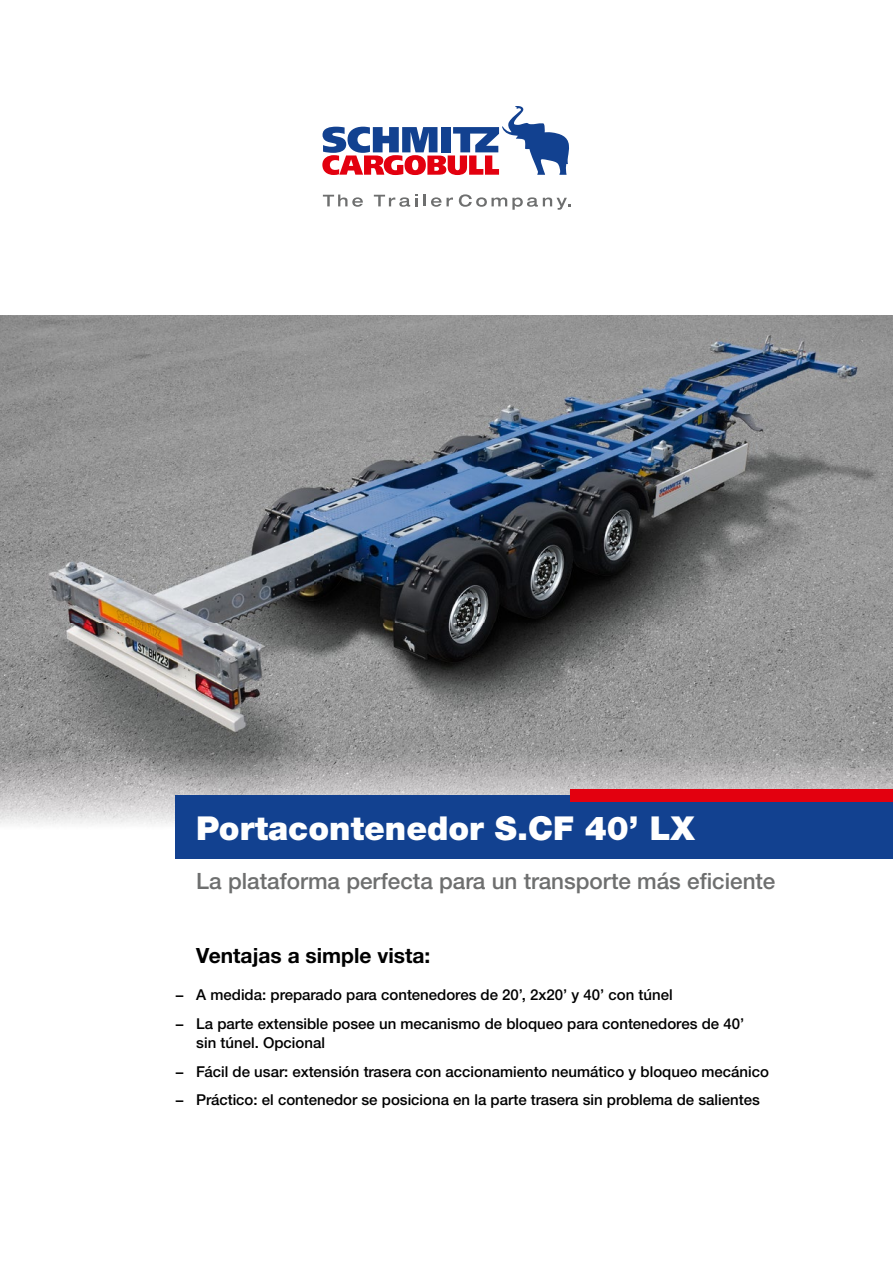
<style>
.page{position:relative;width:893px;height:1263px;background:#fff}
.page>*{position:absolute;margin:0;border:0;box-sizing:border-box;transform-origin:0 0}
.t1{font:900 33px "Helvetica Neue LTW1 G";color:#fff}
.t2{font:500 22.5px "Helvetica Neue LTW1 G";color:#6e6f6f}
.t3{font:700 21px "Helvetica Neue LTW1 G";color:#000}
.t4{font:500 15px/28.3px "Helvetica Neue LTW1 G";color:#000}
</style>
<div class="page">
<img style="left:0;top:316px;width:893px;height:509px">
<div style="left:175px;top:795px;width:718px;height:64px;background:#124190"></div>
<div style="left:570px;top:789px;width:323px;height:13px;background:#e3000f"></div>
<svg style="left:323px;top:195px;width:40px;height:12px"></svg>
<svg style="left:374px;top:195px;width:43px;height:12px"></svg>
<svg style="left:424px;top:195px;width:29px;height:12px"></svg>
<svg style="left:459px;top:194px;width:112px;height:16px"></svg>
<svg style="left:322px;top:106px;width:247px;height:69px"></svg>
<h1 class="t1" style="left:196px;top:808px;width:500px">Portacontenedor S.CF 40’ LX</h1>
<h2 class="t2" style="left:196px;top:867px;width:581px">La plataforma perfecta para un transporte más eficiente</h2>
<h3 class="t3" style="left:196px;top:943px;width:236px">Ventajas a simple vista:</h3>
<p class="t4" style="left:175px;top:981px;width:571px">− A medida: preparado para contenedores de 20’, 2x20’ y 40’ con túnel<br>− La parte extensible posee un mecanismo de bloqueo para contenedores de 40’</p>
<p class="t4" style="left:175px;top:1029px;width:595px;text-indent:21px">sin túnel. Opcional<br>− Fácil de usar: extensión trasera con accionamiento neumático y bloqueo mecánico − Práctico: el contenedor se posiciona en la parte trasera sin problema de salientes</p>
</div>
